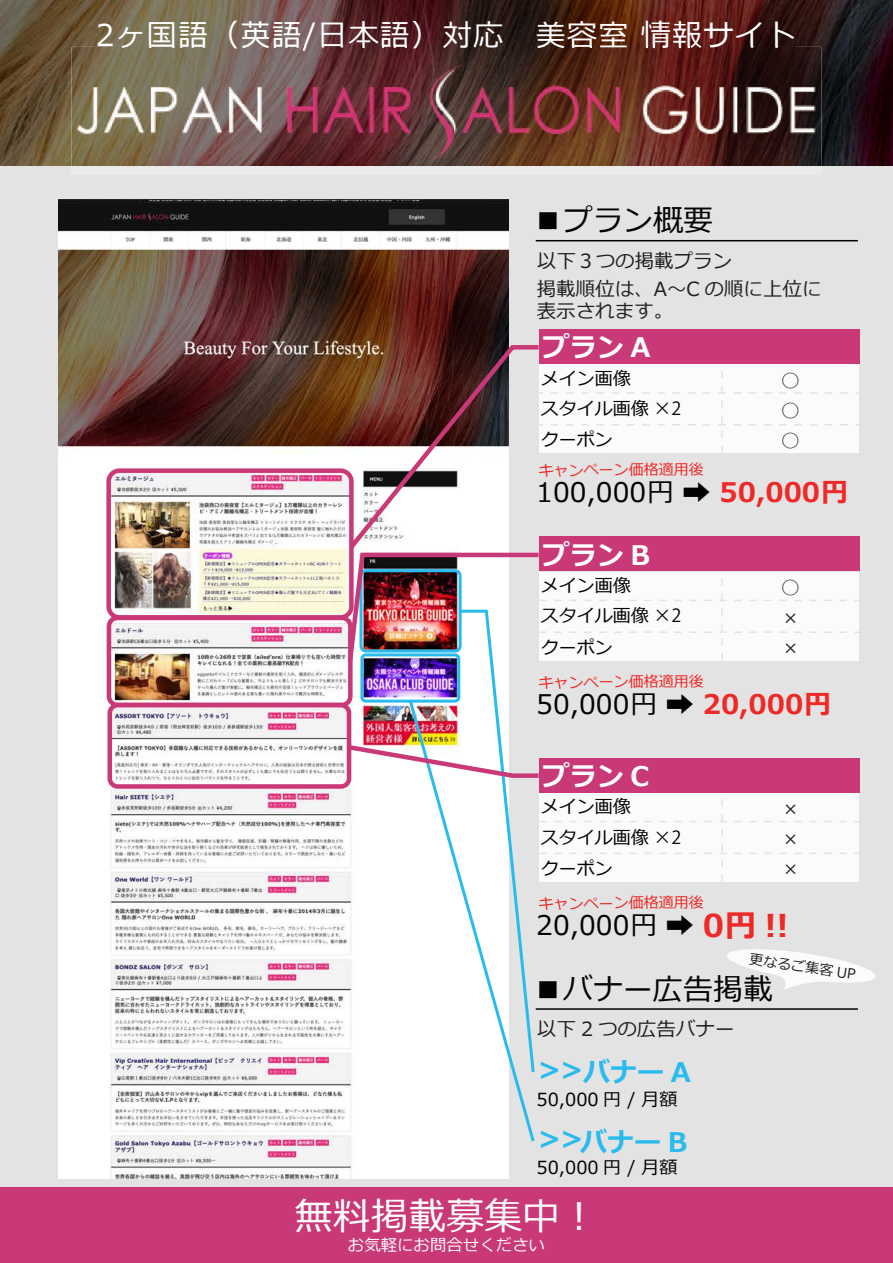
<style>
.page{position:relative;width:893px;height:1263px;background:#fff}
.page>*{position:absolute;margin:0;border:0;box-sizing:border-box;transform-origin:0 0}
.t1{font:37.95px "Meiryo";color:#fff}
.t2{font:30px "Meiryo";letter-spacing:.04em;color:#fff}
.t3{font:30px "Meiryo";color:#030303}
.t4{font:27px "Meiryo";color:#030303}
.t5{font:700 27px "Meiryo";color:#29bbee}
.t6{font:700 27px "Meiryo";color:#fff}
.t7{font:19.5px/22.5px "Meiryo";color:#231f20}
.t8{font:18px/30.8px "Meiryo";color:#030303}
.t9{font:18px/30px "Meiryo";color:#231f20;text-align:justify}
.t10{font:16.5px "Meiryo";color:#fff}
.t11{font:15px "Meiryo";color:#ee2928}
.t12{font:14.1px "Meiryo";color:#231f20}
.s1{font-family:"Koz Go Pr 6 N"}
.s2{font-weight:700;color:#ee2928}
.s3{font-weight:700;font-size:31.5px;color:#ee2928}
</style>
<div class="page">
<img style="left:0;top:0;width:893px;height:166px">
<div style="left:0;top:166px;width:893px;height:1097px;background:#e3e3e3"></div>
<img style="left:71px;top:47px;width:750px;height:119px">
<img style="left:98px;top:47px;width:696px;height:4px">
<img style="left:59px;top:200px;width:449px;height:978px">
<div style="left:107px;top:703px;width:244px;height:86px;border:4px solid #c93977;border-radius:8px"></div>
<div style="left:106px;top:468px;width:248px;height:152px;border:4px solid #c93977;border-radius:11px"></div>
<svg style="left:407px;top:1075px;width:128px;height:70px"></svg>
<div style="left:107px;top:616px;width:246px;height:91px;border:4px solid #c93977;border-radius:8px"></div>
<div style="left:0;top:1187px;width:893px;height:76px;background:#c93977"></div>
<hr style="left:536px;top:240px;width:322px;height:1px;background:#050303">
<div style="left:539px;top:329px;width:320px;height:35px;background:#c93977"></div>
<svg style="left:343px;top:343px;width:533px;height:732px"></svg>
<h2 class="t2" style="left:96px;top:14px;width:701px">2ヶ国語（英語/日本語）対応　美容室 情報サイト</h2>
<h2 class="t3" style="left:533px;top:200px;width:181px">■プラン概要</h2>
<p class="t7" style="left:537px;top:250px;width:196px">以下３つの掲載プラン</p>
<p class="t7" style="left:537px;top:278px;width:286px">掲載順位は、A～C の順に上位に表示されます。</p>
<h3 class="t6" style="left:543px;top:329px;width:109px">プラン A</h3>
<p class="t8" style="left:541px;top:364px;width:142px">メイン画像<br>スタイル画像 <span class="s1">×2</span>クーポン</p>
<p class="t11" style="left:539px;top:459px;width:166px">キャンペーン価格適用後</p>
<p class="t9" style="left:781px;top:366px;width:19px">◯ ◯ ◯</p>
<h3 class="t4" style="left:536px;top:473px;width:313px">100,000円 ➡ <span class="s2">50,000円</span></h3>
<h3 class="t6" style="left:543px;top:536px;width:109px">プラン B</h3>
<p class="t8" style="left:541px;top:571px;width:142px">メイン画像<br>スタイル画像 <span class="s1">×2</span>クーポン</p>
<h3 class="t4" style="left:536px;top:686px;width:297px">50,000円 ➡ <span class="s2">20,000円</span></h3>
<p class="t9" style="left:781px;top:573px;width:19px">◯ × ×</p>
<p class="t11" style="left:539px;top:671px;width:166px">キャンペーン価格適用後</p>
<h3 class="t6" style="left:543px;top:757px;width:108px">プラン C</h3>
<p class="t8" style="left:541px;top:792px;width:142px">メイン画像<br>スタイル画像 <span class="s1">×2</span>クーポン</p>
<p class="t11" style="left:539px;top:892px;width:166px">キャンペーン価格適用後</p>
<p class="t9" style="left:783px;top:794px;width:16px">× × ×</p>
<h3 class="t4" style="left:536px;top:906px;width:254px">20,000円 ➡ <span class="s3">0円 !!</span></h3>
<p class="t12" style="left:751px;top:949px;width:109px;rotate:8deg">更なるご集客 UP</p>
<h2 class="t3" style="left:533px;top:968px;width:242px">■バナー広告掲載</h2>
<p class="t7" style="left:537px;top:1019px;width:199px">以下 2 つの広告バナー</p>
<h3 class="t5" style="left:538px;top:1054px;width:154px">&gt;&gt;バナー A</h3>
<p class="t8" style="left:537px;top:1085px;width:143px">50,000 円 / 月額</p>
<h3 class="t5" style="left:580px;top:1123px;width:109px">バナー B</h3>
<h3 class="t5" style="left:538px;top:1120px;width:46px">&gt;&gt;</h3>
<p class="t8" style="left:537px;top:1152px;width:143px">50,000 円 / 月額</p>
<h1 class="t1" style="left:295px;top:1189px;width:305px">無料掲載募集中！</h1>
<p class="t10" style="left:348px;top:1234px;width:199px">お気軽にお問合せください</p>
</div>
